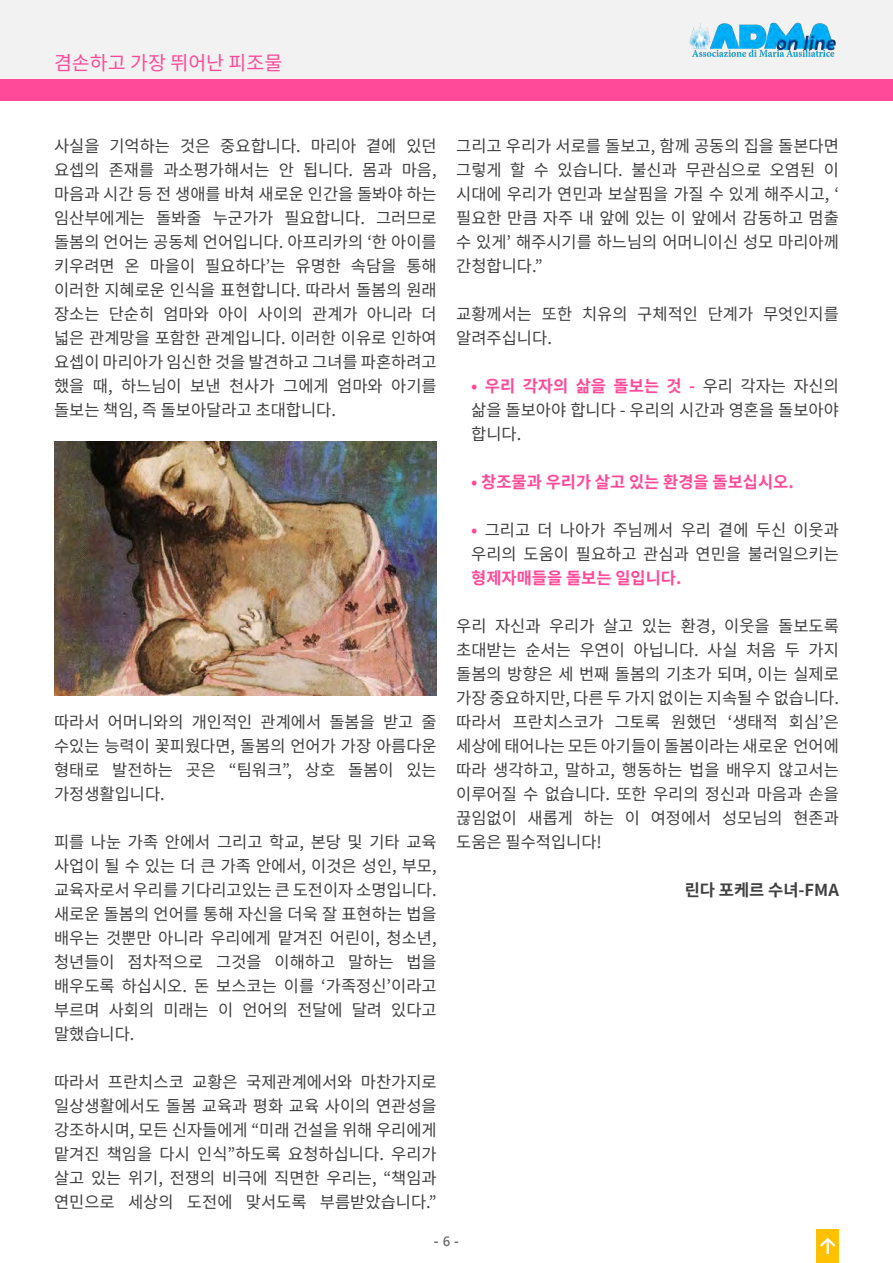
<style>
.page{position:relative;width:893px;height:1263px;background:#fff}
.page>*{position:absolute;margin:0;border:0;box-sizing:border-box;transform-origin:0 0}
.t1{font:19.5px "Noto Sans KR";color:#ff4a99}
.t2{font:16.5px/24px "Noto Sans KR";color:#414042;text-align:justify}
.t3{font:700 16.5px "Noto Sans KR";color:#ff4a99}
.t4{font:700 16.5px "Noto Sans KR";color:#414042}
.t5{font:700 13.5px "Segoe UI";color:#6d6e70}
.s1{font-weight:700;color:#ff4a99}
.s2{font-weight:600}
</style>
<div class="page">
<div style="left:0;top:0;width:893px;height:80px;background:#f2f2f2"></div>
<img style="left:689px;top:22px;width:147px;height:35px">
<div style="left:816px;top:1229px;width:23px;height:34px;background:#ffc000"></div>
<svg style="left:820px;top:1237px;width:16px;height:17px"></svg>
<div style="left:0;top:80px;width:893px;height:20px;background:#ff4a99"></div>
<img style="left:54px;top:441px;width:383px;height:255px">
<p class="t1" style="left:54px;top:52px;width:230px">겸손하고 가장 뛰어난 피조물</p>
<p class="t2" style="left:54px;top:134px;width:384px">사실을 기억하는 것은 중요합니다. 마리아 곁에 있던 요셉의 존재를 과소평가해서는 안 됩니다. 몸과 마음, 마음과 시간 등 전 생애를 바쳐 새로운 인간을 돌봐야 하는 임산부에게는 돌봐줄 누군가가 필요합니다. 그러므로 돌봄의 언어는 공동체 언어입니다. 아프리카의 ‘한 아이를 키우려면 온 마을이 필요하다’는 유명한 속담을 통해 이러한 지혜로운 인식을 표현합니다. 따라서 돌봄의 원래 장소는 단순히 엄마와 아이 사이의 관계가 아니라 더 넓은 관계망을 포함한 관계입니다. 이러한 이유로 인하여 요셉이 마리아가 임신한 것을 발견하고 그녀를 파혼하려고 했을 때, 하느님이 보낸 천사가 그에게 엄마와 아기를 돌보는 책임, 즉 돌보아달라고 초대합니다.</p>
<p class="t2" style="left:54px;top:710px;width:384px">따라서 어머니와의 개인적인 관계에서 돌봄을 받고 줄 수있는 능력이 꽃피웠다면, 돌봄의 언어가 가장 아름다운 형태로 발전하는 곳은 “팀워크”, 상호 돌봄이 있는 가정생활입니다.</p>
<p class="t2" style="left:54px;top:830px;width:384px">피를 나눈 가족 안에서 그리고 학교, 본당 및 기타 교육 사업이 될 수 있는 더 큰 가족 안에서, 이것은 성인, 부모, 교육자로서 우리를 기다리고있는 큰 도전이자 소명입니다. 새로운 돌봄의 언어를 통해 자신을 더욱 잘 표현하는 법을 배우는 것뿐만 아니라 우리에게 맡겨진 어린이, 청소년, 청년들이 점차적으로 그것을 이해하고 말하는 법을 배우도록 하십시오. 돈 보스코는 이를 ‘가족정신’이라고 부르며 사회의 미래는 이 언어의 전달에 달려 있다고 말했습니다.</p>
<p class="t2" style="left:54px;top:1070px;width:384px">따라서 프란치스코 교황은 국제관계에서와 마찬가지로 일상생활에서도 돌봄 교육과 평화 교육 사이의 연관성을 강조하시며, 모든 신자들에게 “미래 건설을 위해 우리에게 맡겨진 책임을 다시 인식”하도록 요청하십니다. 우리가 살고 있는 위기, 전쟁의 비극에 직면한 우리는, “책임과 연민으로 세상의 도전에 맞서도록 부름받았습니다.”</p>
<p class="t2" style="left:456px;top:134px;width:384px">그리고 우리가 서로를 돌보고, 함께 공동의 집을 돌본다면 그렇게 할 수 있습니다. 불신과 무관심으로 오염된 이 시대에 우리가 연민과 보살핌을 가질 수 있게 해주시고, ‘ 필요한 만큼 자주 내 앞에 있는 이 앞에서 감동하고 멈출 수 있게’ 해주시기를 하느님의 어머니이신 성모 마리아께 간청합니다.”</p>
<p class="t2" style="left:456px;top:302px;width:384px">교황께서는 또한 치유의 구체적인 단계가 무엇인지를 알려주십니다.</p>
<p class="t2" style="left:471px;top:374px;width:369px"><span class="s1">• 우리 각자의 삶을 돌보는 것 -</span> 우리 각자는 자신의 삶을 돌보아야 합니다 - 우리의 시간과 영혼을 돌보아야 합니다.</p>
<p class="t3" style="left:471px;top:472px;width:324px">• 창조물과 우리가 살고 있는 환경을 돌보십시오.</p>
<p class="t2" style="left:471px;top:518px;width:369px"><span class="s1">•</span> 그리고 더 나아가 주님께서 우리 곁에 두신 이웃과 우리의 도움이 필요하고 관심과 연민을 불러일으키는 <span class="s1">형제자매들을 돌보는 일입니다.</span></p>
<p class="t2" style="left:456px;top:614px;width:384px">우리 자신과 우리가 살고 있는 환경, 이웃을 돌보도록 초대받는 순서는 우연이 아닙니다. 사실 처음 두 가지 돌봄의 방향은 세 번째 돌봄의 기초가 되며, 이는 실제로 가장 중요하지만, 다른 두 가지 없이는 지속될 수 없습니다. 따라서 프란치스코가 그토록 원했던 ‘생태적 회심’은 세상에 태어나는 모든 아기들이 돌봄이라는 새로운 언어에 따라 생각하고, 말하고, 행동하는 법을 배우지 않고서는 이루어질 수 없습니다. 또한 우리의 정신과 마음과 손을 끊임없이 새롭게 하는 이 여정에서 성모님의 현존과 도움은 필수적입니다!</p>
<p class="t4" style="left:685px;top:880px;width:156px">린다 포케르 수녀-FMA</p>
<p class="t5" style="left:434px;top:1229px;width:27px">- <span class="s2">6</span> -</p>
</div>
